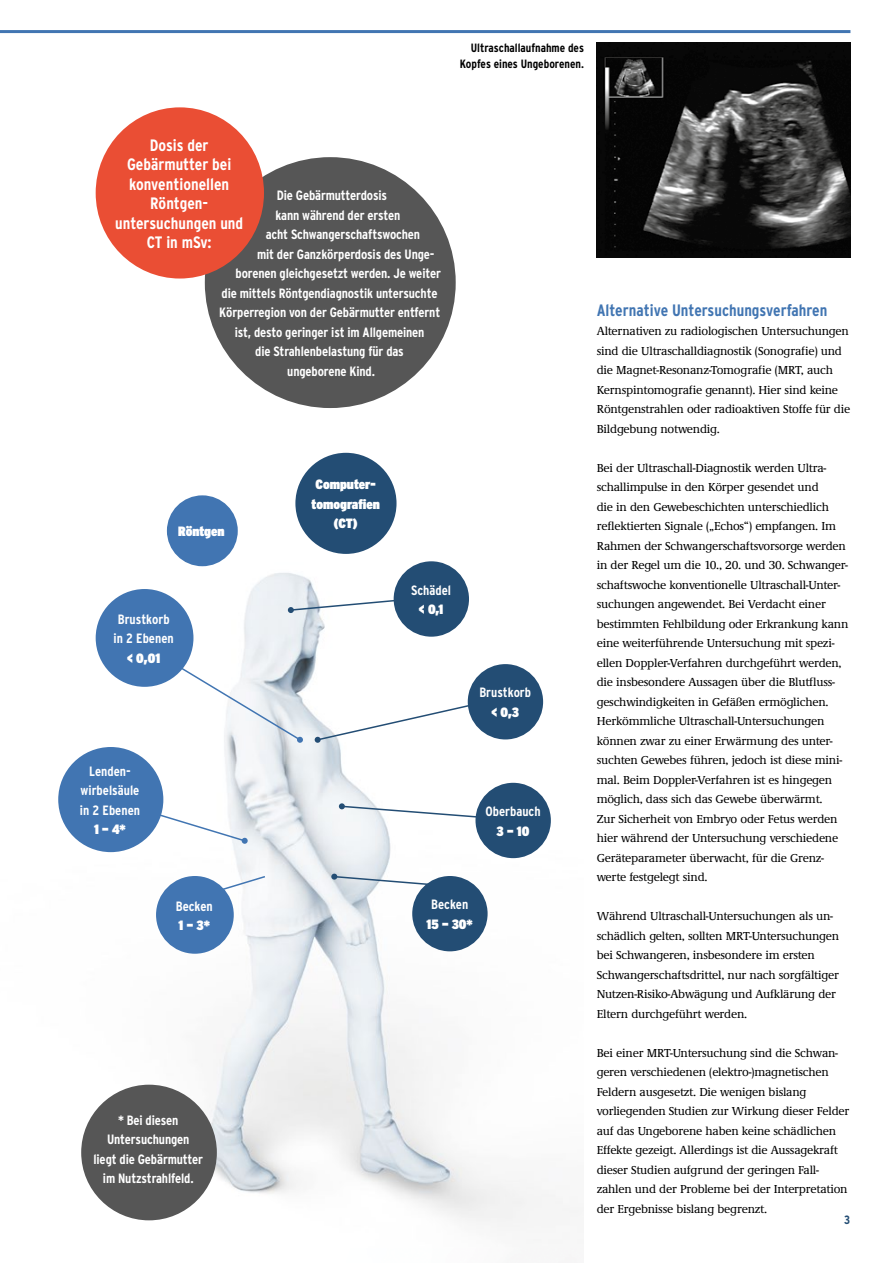
<style>
.page{position:relative;width:893px;height:1263px;background:#fff}
.page>*{position:absolute;margin:0;border:0;box-sizing:border-box;transform-origin:0 0}
.Grafik_BU_klein{font:700 condensed 16.5px/19.5px "Interstate";color:#fff;text-align:center}
.Zwischenüberschrift{font:700 condensed 16.5px "Interstate";color:#4175b2}
.Grafik_BU_klein-2{font:700 condensed 13.5px/19.5px "Interstate";letter-spacing:-.01em;color:#fff;text-align:center}
.t1{font:900 condensed 13.5px/19.5px "Interstate";color:#fff;text-align:center}
.Text{font:500 12px/19.5px "Demos EF";letter-spacing:-.02em;color:#000}
.BU{font:700 condensed 12px/15.8px "Interstate";color:#000;text-align:right}
.t2{font:700 condensed 12px "Interstate";color:#234d74}
.s1{font-weight:900}
</style>
<div class="page">
<div style="left:205px;top:157px;width:251px;height:251px;background:#565656;border-radius:50%"></div>
<hr style="left:0;top:30px;width:850px;height:3px;background:#4175b2">
<div style="left:96px;top:107px;width:168px;height:172px;background:#ea4e34;border-radius:50%"></div>
<img style="left:597px;top:43px;width:253px;height:214px">
<img style="left:58px;top:452px;width:521px;height:775px">
<svg style="left:139px;top:798px;width:109px;height:46px"></svg>
<svg style="left:149px;top:648px;width:154px;height:95px"></svg>
<svg style="left:315px;top:697px;width:187px;height:46px"></svg>
<svg style="left:288px;top:595px;width:108px;height:18px"></svg>
<svg style="left:339px;top:803px;width:140px;height:18px"></svg>
<svg style="left:331px;top:874px;width:114px;height:13px"></svg>
<svg style="left:186px;top:875px;width:81px;height:27px"></svg>
<div style="left:96px;top:589px;width:97px;height:98px;background:#4175b2;border-radius:50%"></div>
<div style="left:167px;top:495px;width:71px;height:71px;background:#4175b2;border-radius:50%"></div>
<div style="left:394px;top:561px;width:75px;height:76px;background:#234d74;border-radius:50%"></div>
<div style="left:468px;top:664px;width:75px;height:75px;background:#234d74;border-radius:50%"></div>
<div style="left:475px;top:783px;width:76px;height:75px;background:#234d74;border-radius:50%"></div>
<div style="left:412px;top:876px;width:76px;height:75px;background:#234d74;border-radius:50%"></div>
<div style="left:58px;top:747px;width:105px;height:105px;background:#4175b2;border-radius:50%"></div>
<div style="left:156px;top:876px;width:78px;height:78px;background:#4175b2;border-radius:50%"></div>
<div style="left:81px;top:1085px;width:136px;height:135px;background:#565656;border-radius:50%"></div>
<div style="left:295px;top:453px;width:101px;height:101px;background:#234d74;border-radius:50%"></div>
<p class="BU" style="left:460px;top:40px;width:126px">Ultraschallaufnahme des<br>Kopfes eines Ungeborenen.</p>
<p class="Grafik_BU_klein" style="left:115px;top:135px;width:130px">Dosis der<br>Gebärmutter bei konventionellen<br>Röntgen&shy;untersuchungen und<br>CT in mSv:</p>
<p class="Grafik_BU_klein-2" style="left:277px;top:186px;width:112px">Die Gebärmutterdosis</p>
<p class="Grafik_BU_klein-2" style="left:275px;top:205px;width:126px">kann während der ersten</p>
<p class="Grafik_BU_klein-2" style="left:266px;top:225px;width:156px">acht Schwangerschaftswochen</p>
<p class="Grafik_BU_klein-2" style="left:257px;top:244px;width:179px">mit der Ganzkörperdosis des Unge-</p>
<p class="Grafik_BU_klein-2" style="left:236px;top:264px;width:207px">borenen gleichgesetzt werden. Je weiter</p>
<p class="Grafik_BU_klein-2" style="left:222px;top:283px;width:217px">die mittels Röntgendiagnostik untersuchte</p>
<p class="Grafik_BU_klein-2" style="left:219px;top:303px;width:222px">Körperregion von der Gebärmutter entfernt</p>
<p class="Grafik_BU_klein-2" style="left:235px;top:322px;width:191px">ist, desto geringer ist im Allgemeinen</p>
<p class="Grafik_BU_klein-2" style="left:255px;top:342px;width:150px">die Strahlenbelastung für das</p>
<p class="Grafik_BU_klein-2" style="left:287px;top:361px;width:89px">ungeborene Kind.</p>
<p class="t1" style="left:178px;top:522px;width:48px">Röntgen</p>
<p class="Grafik_BU_klein-2" style="left:114px;top:609px;width:62px">Brustkorb in 2 Ebenen <span class="s1">&lt; 0,01</span></p>
<p class="Grafik_BU_klein-2" style="left:80px;top:761px;width:62px">Lenden&shy;wirbelsäule in 2 Ebenen<br><span class="s1">1 – 4*</span></p>
<p class="Grafik_BU_klein-2" style="left:176px;top:896px;width:38px;text-align:left">Becken<br><span class="s1">1 – 3*</span></p>
<p class="Grafik_BU_klein-2" style="left:93px;top:1110px;width:111px">* Bei diesen<br>Untersuchungen<br>liegt die Gebärmutter im Nutzstrahlfeld.</p>
<p class="t1" style="left:312px;top:475px;width:70px">Computer&shy;tomografien (CT)</p>
<p class="Grafik_BU_klein-2" style="left:411px;top:580px;width:41px">Schädel <span class="s1">&lt; 0,1</span></p>
<p class="Grafik_BU_klein-2" style="left:479px;top:683px;width:53px">Brustkorb <span class="s1">&lt; 0,3</span></p>
<p class="Grafik_BU_klein-2" style="left:485px;top:801px;width:57px">Oberbauch<br><span class="s1">3 – 10</span></p>
<p class="Grafik_BU_klein-2" style="left:427px;top:895px;width:48px">Becken<br><span class="s1">15 – 30*</span></p>
<h3 class="Zwischenüberschrift" style="left:597px;top:300px;width:232px">Alternative Untersuchungsverfahren</h3>
<p class="Text" style="left:597px;top:322px;width:255px">Alternativen zu radiologischen Untersuchungen sind die Ultraschalldiagnostik (Sonografie) und die Magnet-Resonanz-Tomografie (MRT, auch Kernspintomografie genannt). Hier sind keine Röntgenstrahlen oder radioaktiven Stoffe für die Bildgebung notwendig.</p>
<p class="Text" style="left:597px;top:458px;width:253px">Bei der Ultraschall-Diagnostik werden Ultra&shy;schallimpulse in den Körper gesendet und<br>die in den Gewebeschichten unterschiedlich reflektierten Signale („Echos“) empfangen. Im Rahmen der Schwangerschaftsvorsorge werden in der Regel um die 10., 20. und 30. Schwanger&shy;schaftswoche konventionelle Ultraschall-Unter&shy;suchungen angewendet. Bei Verdacht einer bestimmten Fehlbildung oder Erkrankung kann eine weiterführende Untersuchung mit spezi&shy;ellen Doppler-Verfahren durchgeführt werden, die insbesondere Aussagen über die Blutfluss&shy;geschwindigkeiten in Gefäßen ermöglichen.</p>
<p class="Text" style="left:597px;top:712px;width:247px">Herkömmliche Ultraschall-Untersuchungen können zwar zu einer Erwärmung des unter&shy;suchten Gewebes führen, jedoch ist diese mini&shy;mal. Beim Doppler-Verfahren ist es hingegen möglich, dass sich das Gewebe überwärmt.<br>Zur Sicherheit von Embryo oder Fetus werden hier während der Untersuchung verschiedene Geräteparameter überwacht, für die Grenz&shy;werte festgelegt sind.</p>
<p class="Text" style="left:597px;top:907px;width:244px">Während Ultraschall-Untersuchungen als un&shy;schädlich gelten, sollten MRT-Untersuchungen bei Schwangeren, insbesondere im ersten Schwangerschaftsdrittel, nur nach sorgfältiger Nutzen-Risiko-Abwägung und Aufklärung der Eltern durchgeführt werden.</p>
<p class="Text" style="left:597px;top:1043px;width:254px">Bei einer MRT-Untersuchung sind die Schwan&shy;geren verschiedenen (elektro-)magnetischen Feldern ausgesetzt. Die wenigen bislang vorliegenden Studien zur Wirkung dieser Felder auf das Ungeborene haben keine schädlichen Effekte gezeigt. Allerdings ist die Aussagekraft dieser Studien aufgrund der geringen Fall&shy;zahlen und der Probleme bei der Interpretation der Ergebnisse bislang begrenzt.</p>
<p class="t2" style="left:844px;top:1212px;width:8px">3</p>
</div>
